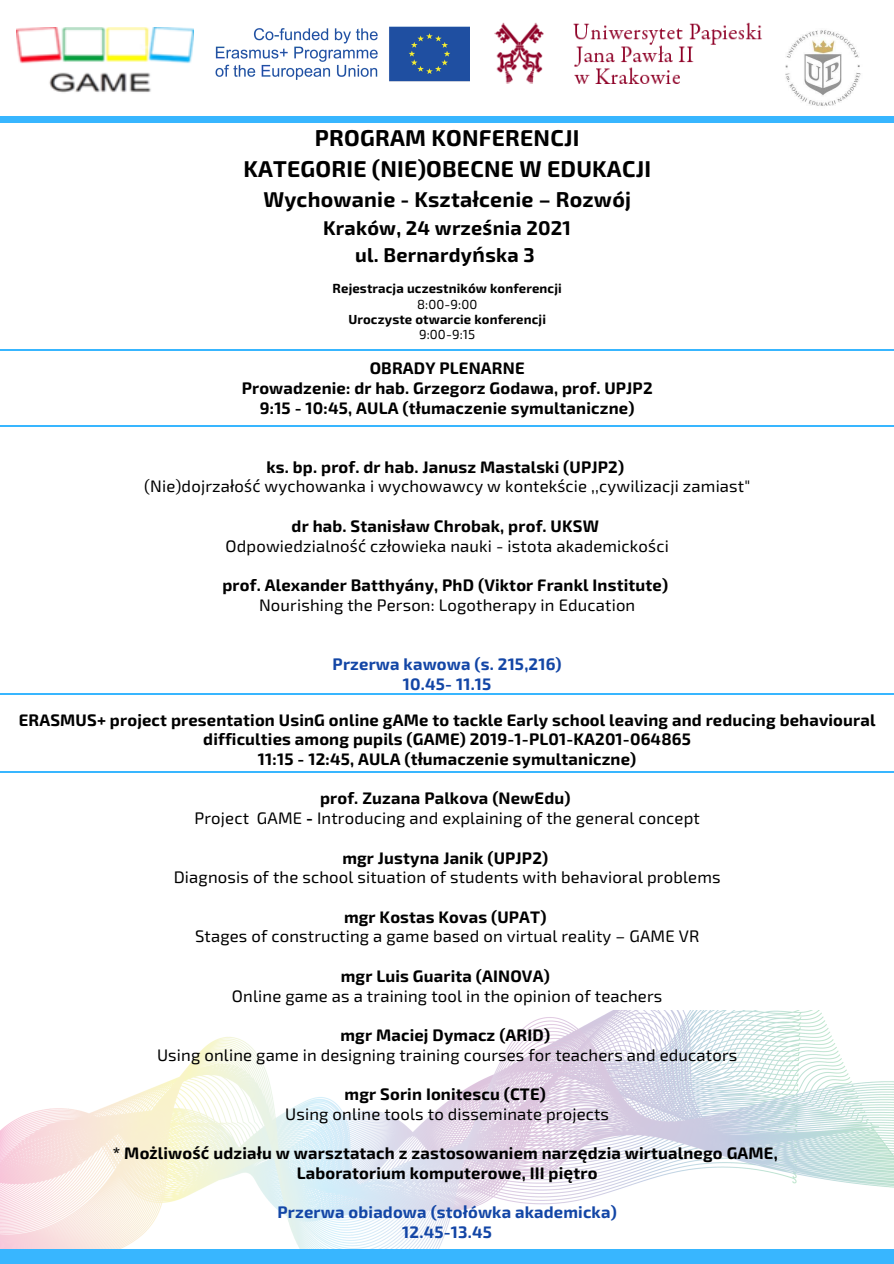
<style>
.page{position:relative;width:894px;height:1264px;background:#fff}
.page>*{position:absolute;margin:0;border:0;box-sizing:border-box;transform-origin:0 0}
.t1{font:700 22.95px "Exo 2";letter-spacing:.01em;color:#000}
.t2{font:700 21.45px "Exo 2";letter-spacing:.01em;color:#000}
.t3{font:700 19.95px "Exo 2";letter-spacing:.01em;color:#000}
.t4{font:700 16.65px/19.6px "Exo 2";letter-spacing:.01em;color:#000;text-align:center}
.t5{font:16.65px "Exo 2";letter-spacing:.01em;color:#000}
.t6{font:700 16.65px "Exo 2";letter-spacing:.01em;color:#1346a6}
.t7{font:700 13.2px "Exo 2";letter-spacing:.01em;color:#000}
.t8{font:13.2px "Exo 2";letter-spacing:.01em;color:#000}
.s1{font-family:"Noto Sans"}
.s2{font-weight:700}
</style>
<div class="page">
<div style="left:0;top:116px;width:893px;height:7px;background:#38b6ff"></div>
<img style="left:0;top:1010px;width:893px;height:239px">
<div style="left:0;top:1249px;width:893px;height:14px;background:#38b6ff"></div>
<img style="left:494px;top:23px;width:268px;height:61px">
<hr style="left:0;top:349px;width:893px;height:1px;background:#38b6ff">
<hr style="left:0;top:425px;width:893px;height:1px;background:#38b6ff">
<hr style="left:0;top:771px;width:893px;height:1px;background:#38b6ff">
<hr style="left:0;top:693px;width:893px;height:1px;background:#38b6ff">
<img style="left:785px;top:30px;width:76px;height:76px">
<img style="left:215px;top:26px;width:254px;height:56px">
<img style="left:17px;top:27px;width:176px;height:66px">
<p class="t1" style="left:315px;top:122px;width:266px">PROGRAM KONFERENCJI</p>
<p class="t1" style="left:243px;top:154px;width:409px">KATEGORIE (NIE)OBECNE W EDUKACJI</p>
<p class="t2" style="left:263px;top:185px;width:369px">Wychowanie - Kszta<span class="s1">ł</span>cenie – Rozwój</p>
<p class="t3" style="left:323px;top:214px;width:249px">Kraków, 24 wrze<span class="s1">ś</span>nia 2021</p>
<p class="t3" style="left:355px;top:241px;width:181px">ul. Bernardy<span class="s1">ń</span>ska 3</p>
<p class="t7" style="left:332px;top:280px;width:230px">Rejestracja uczestników konferencji</p>
<p class="t8" style="left:417px;top:295px;width:62px">8:00-9:00</p>
<p class="t7" style="left:348px;top:310px;width:199px">Uroczyste otwarcie konferencji</p>
<p class="t8" style="left:419px;top:326px;width:58px">9:00-9:15</p>
<p class="t4" style="left:369px;top:357px;width:156px">OBRADY PLENARNE</p>
<p class="t4" style="left:241px;top:377px;width:412px">Prowadzenie: dr hab. Grzegorz Godawa, prof. UPJP2</p>
<p class="t4" style="left:260px;top:397px;width:376px">9:15 - 10:45, AULA (t<span class="s1">ł</span>umaczenie symultaniczne)</p>
<p class="t4" style="left:266px;top:456px;width:359px">ks. bp. prof. dr hab. Janusz Mastalski (UPJP2)</p>
<p class="t5" style="left:144px;top:476px;width:607px">(Nie)dojrza<span class="s1">ł</span>o<span class="s1">ść</span> wychowanka i wychowawcy w kontek<span class="s1">ś</span>cie ,,cywilizacji zamiast"</p>
<p class="t4" style="left:291px;top:515px;width:309px">dr hab. Stanis<span class="s1">ł</span>aw Chrobak, prof. UKSW</p>
<p class="t5" style="left:225px;top:535px;width:444px">Odpowiedzialno<span class="s1">ść</span> cz<span class="s1">ł</span>owieka nauki - istota akademicko<span class="s1">ś</span>ci</p>
<p class="t4" style="left:222px;top:574px;width:447px">prof. Alexander Batthyány, PhD (Viktor Frankl Institute)</p>
<p class="t5" style="left:259px;top:594px;width:378px">Nourishing the Person: Logotherapy in Education</p>
<p class="t6" style="left:332px;top:653px;width:230px">Przerwa kawowa (s. 215,216)</p>
<p class="t6" style="left:403px;top:672px;width:90px">10.45- 11.15</p>
<p class="t4" style="left:19px;top:709px;width:858px">ERASMUS+ project presentation UsinG online gAMe to tackle Early school leaving and reducing behavioural difficulties among pupils (GAME) 2019-1-PL01-KA201-064865</p>
<p class="t4" style="left:258px;top:748px;width:380px">11:15 - 12:45, AULA (t<span class="s1">ł</span>umaczenie symultaniczne)</p>
<p class="t4" style="left:320px;top:787px;width:252px">prof. Zuzana Palkova (NewEdu)</p>
<p class="t5" style="left:194px;top:807px;width:507px">Project GAME <span class="s2">-</span> Introducing and explaining of the general concept</p>
<p class="t4" style="left:342px;top:847px;width:207px">mgr Justyna Janik (UPJP2)</p>
<p class="t5" style="left:174px;top:866px;width:548px">Diagnosis of the school situation of students with behavioral problems</p>
<p class="t4" style="left:344px;top:906px;width:204px">mgr Kostas Kovas (UPAT)</p>
<p class="t5" style="left:195px;top:925px;width:505px">Stages of constructing a game based on virtual reality – GAME VR</p>
<p class="t4" style="left:340px;top:965px;width:210px">mgr Luis Guarita (AINOVA)</p>
<p class="t5" style="left:232px;top:984px;width:432px">Online game as a training tool in the opinion of teachers</p>
<p class="t4" style="left:340px;top:1024px;width:211px">mgr Maciej Dymacz (ARID)</p>
<p class="t5" style="left:157px;top:1044px;width:581px">Using online game in designing training courses for teachers and educators</p>
<p class="t4" style="left:344px;top:1083px;width:203px">mgr Sorin Ionitescu (CTE)</p>
<p class="t5" style="left:285px;top:1103px;width:325px">Using online tools to disseminate projects</p>
<p class="t4" style="left:113px;top:1142px;width:666px">* Mo<span class="s1">ż</span>liwo<span class="s1">ść</span> udzia<span class="s1">ł</span>u w warsztatach z zastosowaniem narz<span class="s1">ę</span>dzia wirtualnego GAME,</p>
<p class="t4" style="left:297px;top:1162px;width:302px">Laboratorium komputerowe, III pi<span class="s1">ę</span>tro</p>
<p class="t6" style="left:277px;top:1201px;width:340px">Przerwa obiadowa (sto<span class="s1">ł</span>ówka akademicka)</p>
<p class="t6" style="left:402px;top:1221px;width:91px">12.45-13.45</p>
</div>
